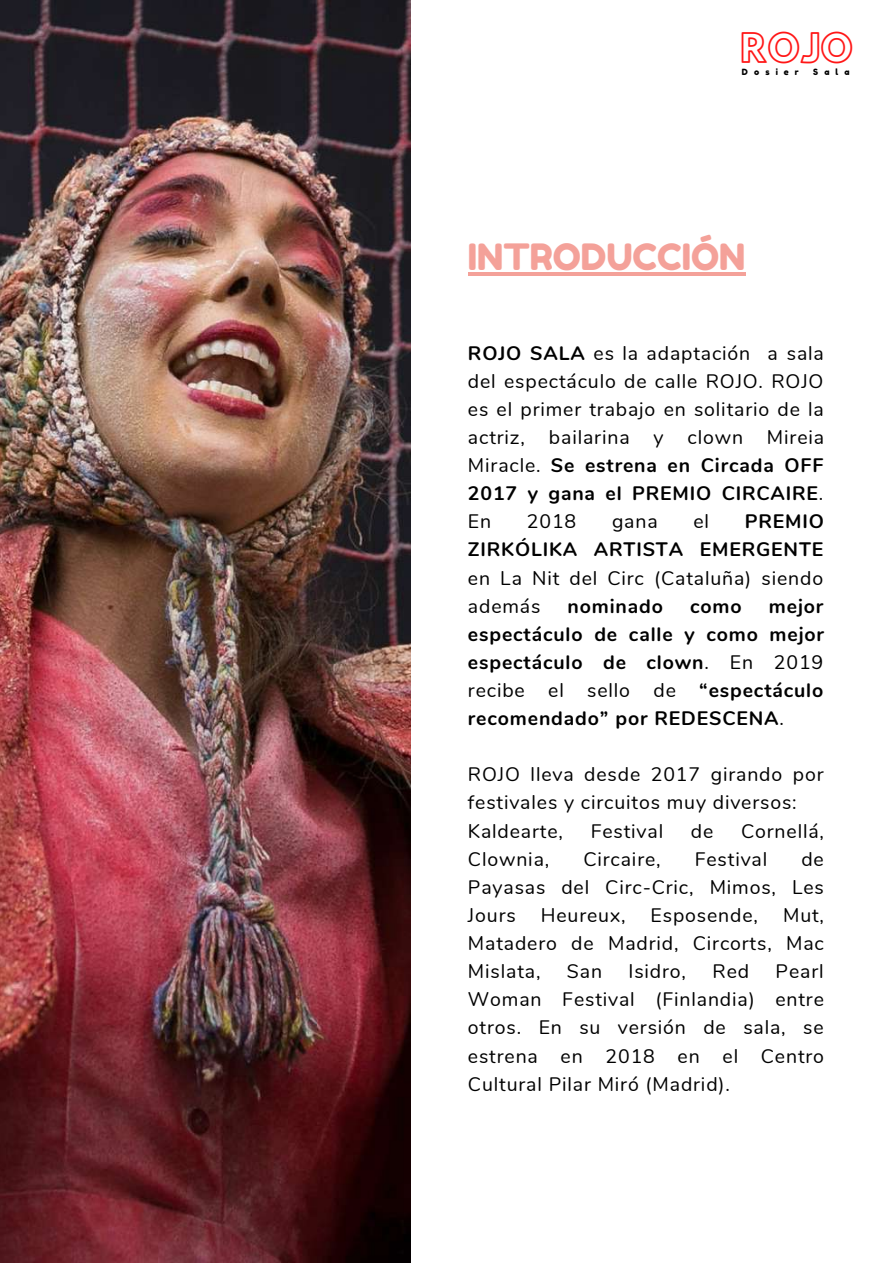
<style>
.page{position:relative;width:893px;height:1264px;background:#fff}
.page>*{position:absolute;margin:0;border:0;box-sizing:border-box;transform-origin:0 0}
.t1{font:36.3px "Fredoka One";color:#f4a199}
.t2{font:35.1px "Hussar Ekologiczne 1";color:#ff1616}
.t3{font:19.5px/28px "Nunito";letter-spacing:.045em;color:#000;text-align:justify}
.t4{font:700 19.5px/28px "Nunito";letter-spacing:.045em;color:#000;text-align:right}
.t5{font:8.55px "Fredoka One";letter-spacing:.71em;color:#000}
.s1{font-weight:700}
.s2{font-weight:400}
</style>
<div class="page">
<img style="left:0;top:0;width:410px;height:1262px">
<hr style="left:468px;top:273px;width:277px;height:3px;background:#f4a199">
<h2 class="t2" style="left:740px;top:34px;width:114px">ROJO</h2>
<p class="t5" style="left:742px;top:66px;width:29px">Dos</p>
<p class="t5" style="left:775px;top:66px;width:25px">ier</p>
<p class="t5" style="left:813px;top:66px;width:6px">S</p>
<p class="t5" style="left:824px;top:66px;width:27px">ala</p>
<h1 class="t1" style="left:468px;top:235px;width:279px">INTRODUCCIÓN</h1>
<p class="t3" style="left:468px;top:339px;width:357px"><span class="s1">ROJO SALA</span> es la adaptación a sala del espectáculo de calle ROJO. ROJO es el primer trabajo en solitario de la actriz, bailarina y clown Mireia Miracle. <span class="s1">Se estrena en Circada OFF 2017 y gana el PREMIO CIRCAIRE</span>.<br>En</p>
<p class="t4" style="left:468px;top:508px;width:357px">PREMIO<br>ZIRKÓLIKA ARTISTA EMERGENTE</p>
<p class="t3" style="left:468px;top:564px;width:356px">en La Nit del Circ (Cataluña) siendo además</p>
<p class="t3" style="left:527px;top:508px;width:51px">2018</p>
<p class="t3" style="left:612px;top:508px;width:47px">gana</p>
<p class="t3" style="left:693px;top:508px;width:17px">el</p>
<p class="t4" style="left:468px;top:592px;width:357px;text-align:justify;text-indent:301px">mejor espectáculo de calle y como mejor espectáculo de clown<span class="s2">. En 2019 recibe el sello de</span> “espectáculo recomendado” por REDESCENA<span class="s2">.</span></p>
<p class="t3" style="left:468px;top:761px;width:357px;text-align:left">ROJO lleva desde 2017 girando por festivales y circuitos muy diversos:<br>Kaldearte,</p>
<p class="t4" style="left:567px;top:592px;width:97px">nominado</p>
<p class="t4" style="left:690px;top:592px;width:53px">como</p>
<p class="t3" style="left:590px;top:817px;width:74px">Festival</p>
<p class="t3" style="left:691px;top:817px;width:24px">de</p>
<p class="t3" style="left:741px;top:817px;width:84px">Cornellá,</p>
<p class="t3" style="left:468px;top:845px;width:83px">Clownia,</p>
<p class="t3" style="left:583px;top:845px;width:79px">Circaire,</p>
<p class="t3" style="left:694px;top:845px;width:74px">Festival</p>
<p class="t3" style="left:468px;top:845px;width:357px;text-indent:333px">de Payasas del Circ-Cric, Mimos, Les Jours</p>
<p class="t3" style="left:468px;top:901px;width:357px;text-indent:315px">Mut, Matadero de Madrid, Circorts, Mac Mislata,</p>
<p class="t3" style="left:541px;top:901px;width:86px">Heureux,</p>
<p class="t3" style="left:650px;top:901px;width:109px">Esposende,</p>
<p class="t3" style="left:567px;top:957px;width:37px">San</p>
<p class="t3" style="left:628px;top:957px;width:59px">Isidro,</p>
<p class="t3" style="left:712px;top:957px;width:38px">Red</p>
<p class="t3" style="left:468px;top:957px;width:357px;text-indent:307px">Pearl Woman Festival (Finlandia) entre otros. En su versión de sala, se estrena en 2018 en el Centro Cultural Pilar Miró (Madrid).</p>
</div>
